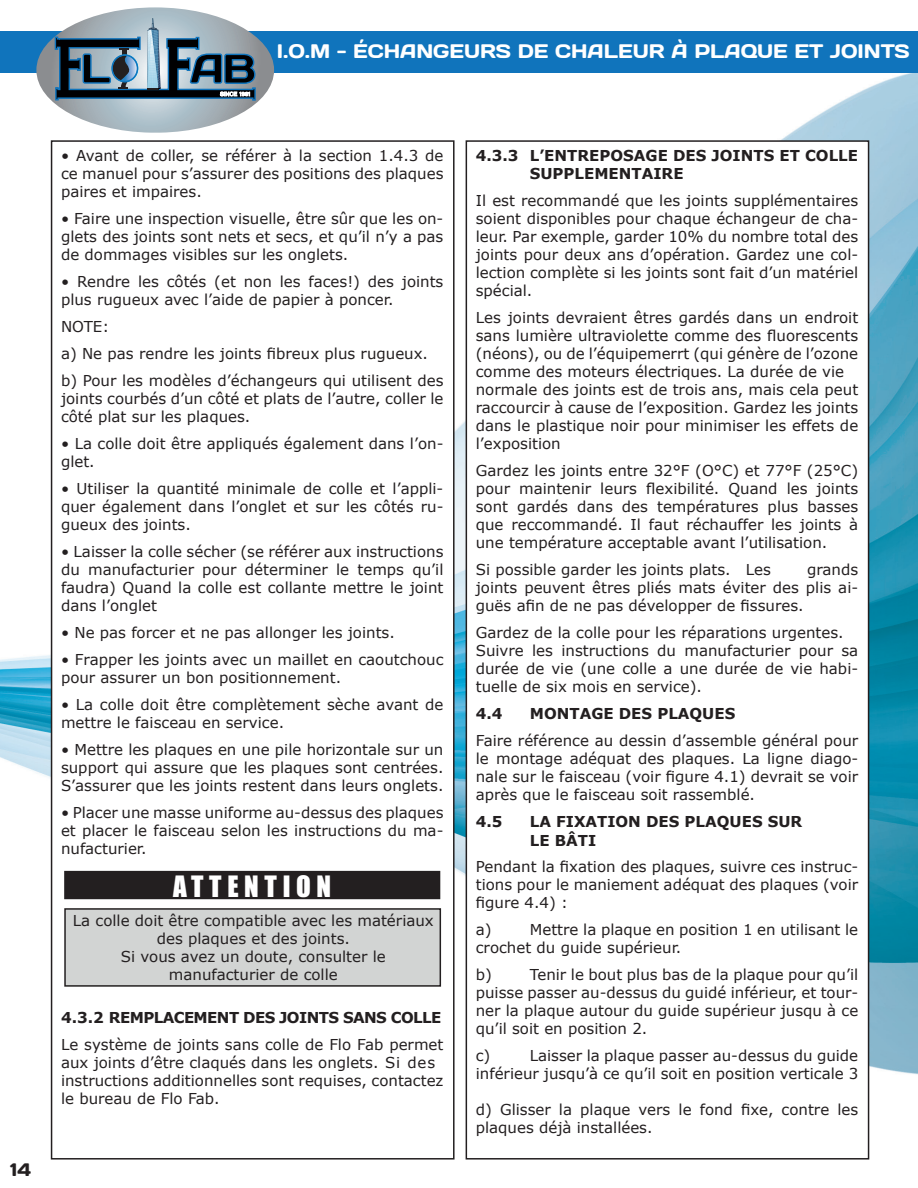
<style>
.page{position:relative;width:918px;height:1188px;background:#fff}
.page>*{position:absolute;margin:0;border:0;box-sizing:border-box;transform-origin:0 0}
.t1{font:27px "Impact";letter-spacing:.21em;color:#fff}
.t2{font:19.5px "Days";color:#fff}
.t3{font:18px "Days";color:#231f20}
.t4{font:15px/18px "Verdana";color:#231f20;text-align:justify}
.t5{font:700 15px/18px "Verdana";color:#231f20}
.t6{font:700 15px "Verdana";letter-spacing:-.04em;color:#231f20}
</style>
<div class="page">
<img style="left:0;top:72px;width:918px;height:1088px">
<div style="left:0;top:31px;width:918px;height:41px;background:#1074bc"></div>
<svg style="left:36px;top:7px;width:238px;height:126px"></svg>
<div style="left:52px;top:141px;width:402px;height:1018px;background:#fff"></div>
<div style="left:51px;top:140px;width:404px;height:1020px;border:2px solid #231f20"></div>
<div style="left:466px;top:141px;width:403px;height:1018px;background:#fff"></div>
<div style="left:466px;top:140px;width:403px;height:1020px;border:2px solid #231f20"></div>
<div style="left:65px;top:909px;width:375px;height:77px;background:#d2d4d3"></div>
<div style="left:64px;top:908px;width:377px;height:79px;border:2px solid #231f20"></div>
<div style="left:65px;top:872px;width:375px;height:26px;background:#231f20"></div>
<div style="left:64px;top:871px;width:376px;height:28px;border:2px solid #231f20"></div>
<h2 class="t2" style="left:277px;top:39px;width:634px">I.O.M - ÉCHANGEURS DE CHALEUR À PLAQUE ET JOINTS</h2>
<p class="t3" style="left:10px;top:1158px;width:22px">14</p>
<p class="t4" style="left:61px;top:146px;width:384px">• Avant de coller, se référer à la section 1.4.3 de ce manuel pour s’assurer des positions des plaques paires et impaires.</p>
<p class="t4" style="left:61px;top:209px;width:384px">• Faire une inspection visuelle, être sûr que les on&shy;glets des joints sont nets et secs, et qu’il n’y a pas de dommages visibles sur les onglets.</p>
<p class="t4" style="left:61px;top:272px;width:384px">• Rendre les côtés (et non les faces!) des joints plus rugueux avec l’aide de papier à poncer.</p>
<p class="t4" style="left:61px;top:312px;width:384px;line-height:27px;text-align:left">NOTE:<br>a) Ne pas rendre les joints fibreux plus rugueux. b) Pour les modèles d’échangeurs qui utilisent des</p>
<p class="t4" style="left:61px;top:389px;width:384px">joints courbés d’un côté et plats de l’autre, coller le côté plat sur les plaques.</p>
<p class="t4" style="left:61px;top:434px;width:384px">• La colle doit être appliqués également dans l’on&shy;glet.</p>
<p class="t4" style="left:61px;top:479px;width:384px">• Utiliser la quantité minimale de colle et l’appli&shy;quer également dans l’onglet et sur les côtés ru&shy;gueux des joints.</p>
<p class="t4" style="left:61px;top:542px;width:384px">• Laisser la colle sécher (se référer aux instructions du manufacturier pour déterminer le temps qu’il faudra) Quand la colle est collante mettre le joint dans l’onglet</p>
<p class="t4" style="left:61px;top:623px;width:335px">• Ne pas forcer et ne pas allonger les joints.</p>
<p class="t4" style="left:61px;top:650px;width:384px">• Frapper les joints avec un maillet en caoutchouc pour assurer un bon positionnement.</p>
<p class="t4" style="left:61px;top:695px;width:384px">• La colle doit être complètement sèche avant de mettre le faisceau en service.</p>
<p class="t4" style="left:61px;top:740px;width:384px">• Mettre les plaques en une pile horizontale sur un support qui assure que les plaques sont centrées.<br>S’assurer que les joints restent dans leurs onglets.</p>
<p class="t4" style="left:61px;top:803px;width:384px">• Placer une masse uniforme au-dessus des plaques et placer le faisceau selon les instructions du ma&shy;nufacturier.</p>
<h1 class="t1" style="left:173px;top:865px;width:159px">ATTENTION</h1>
<p class="t4" style="left:73px;top:912px;width:362px;text-align:center">La colle doit être compatible avec les matériaux des plaques et des joints.<br>Si vous avez un doute, consulter le manufacturier de colle</p>
<p class="t6" style="left:61px;top:1007px;width:382px">4.3.2 REMPLACEMENT DES JOINTS SANS COLLE</p>
<p class="t4" style="left:61px;top:1035px;width:384px;text-align:left">Le système de joints sans colle de Flo Fab permet aux joints d’être claqués dans les onglets. Si des instructions additionnelles sont requises, contactez le bureau de Flo Fab.</p>
<p class="t5" style="left:476px;top:146px;width:91px">4.3.3 L’ENTR</p>
<p class="t5" style="left:530px;top:146px;width:330px;text-indent:59px">EPOSAGE DES JOINTS ET COLLE<br>SU PPLEMENTAIRE</p>
<p class="t4" style="left:476px;top:191px;width:384px">Il est recommandé que les joints supplémentaires soient disponibles pour chaque échangeur de cha&shy;leur. Par exemple, garder 10% du nombre total des joints pour deux ans d’opération. Gardez une col&shy;lection complète si les joints sont fait d’un matériel spécial.</p>
<p class="t4" style="left:476px;top:308px;width:384px;text-align:left">Les joints devraient êtres gardés dans un endroit sans lumière ultraviolette comme des fluorescents (néons), ou de l’équipemerrt (qui génère de l’ozone comme des moteurs électriques. La durée de vie normale des joints est de trois ans, mais cela peut raccourcir à cause de l’exposition. Gardez les joints dans le plastique noir pour minimiser les effets de l’exposition</p>
<p class="t4" style="left:476px;top:461px;width:384px">Gardez les joints entre 32°F (O°C) et 77°F (25°C) pour maintenir leurs flexibilité. Quand les joints sont gardés dans des températures plus basses que reccommandé. Il faut réchauffer les joints à une température acceptable avant l’utilisation.</p>
<p class="t4" style="left:476px;top:560px;width:297px">Si possible garder les joints plats. Les</p>
<p class="t4" style="left:476px;top:560px;width:384px;text-indent:331px">grands joints peuvent êtres pliés mats éviter des plis ai&shy;guës afin de ne pas développer de fissures.</p>
<p class="t4" style="left:476px;top:623px;width:384px;text-align:left">Gardez de la colle pour les réparations urgentes.<br>Suivre les instructions du manufacturier pour sa durée de vie (une colle a une durée de vie habi&shy;tuelle de six mois en service).</p>
<p class="t5" style="left:476px;top:704px;width:28px">4.4</p>
<p class="t5" style="left:530px;top:704px;width:27px">MONT</p>
<p class="t5" style="left:580px;top:704px;width:157px">AGE DES PLAQU ES</p>
<p class="t4" style="left:476px;top:731px;width:384px">Faire référence au dessin d’assemble général pour le montage adéquat des plaques. La ligne diago&shy;nale sur le faisceau (voir figure 4.1) devrait se voir après que le faisceau soit rassemblé.</p>
<p class="t5" style="left:476px;top:812px;width:28px">4.5</p>
<p class="t5" style="left:530px;top:812px;width:99px">LA FIXATION</p>
<p class="t5" style="left:646px;top:812px;width:145px">DES PLAQU ES SUR</p>
<p class="t5" style="left:530px;top:831px;width:68px">LE BÂTI</p>
<p class="t4" style="left:476px;top:857px;width:384px">Pendant la fixation des plaques, suivre ces instruc&shy;tions pour le maniement adéquat des plaques (voir figure 4.4) :</p>
<p class="t4" style="left:476px;top:920px;width:17px">a)</p>
<p class="t4" style="left:476px;top:920px;width:384px;text-indent:54px">Mettre la plaque en position 1 en utilisant le crochet du guide supérieur.</p>
<p class="t4" style="left:476px;top:965px;width:18px">b)</p>
<p class="t4" style="left:476px;top:965px;width:384px;text-indent:54px">Tenir le bout plus bas de la plaque pour qu’il puisse passer au-dessus du guidé inférieur, et tour&shy;ner la plaque autour du guide supérieur jusqu à ce qu’il soit en position 2.</p>
<p class="t4" style="left:476px;top:1046px;width:16px">c)</p>
<p class="t4" style="left:476px;top:1046px;width:384px;text-align:right">Laisser la plaque passer au-dessus du guide inférieur jusqu’à ce qu’il soit en position verticale 3</p>
<p class="t4" style="left:476px;top:1100px;width:384px">d) Glisser la plaque vers le fond fixe, contre les plaques déjà installées.</p>
</div>
